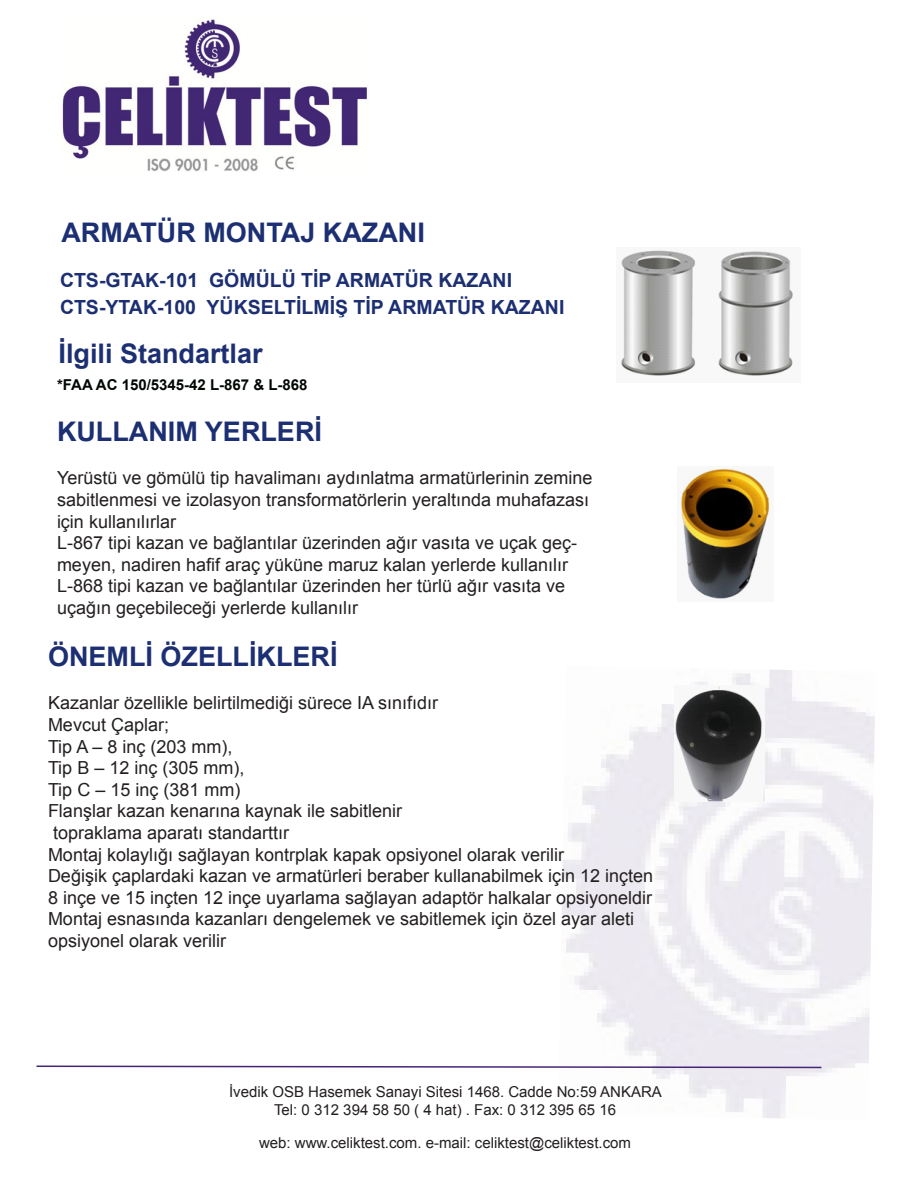
<style>
.page{position:relative;width:918px;height:1188px;background:#fff}
.page>*{position:absolute;margin:0;border:0;box-sizing:border-box;transform-origin:0 0}
.t1{font:700 27px "Arial";color:#1c2f72}
.t2{font:700 19.5px "Arial";color:#1c2f72}
.t3{font:18px/21.6px "Arial";color:#231f20}
.t4{font:15px "Arial";color:#231f20}
.t5{font:700 15px "Arial";color:#000702}
</style>
<div class="page">
<img style="left:62px;top:18px;width:308px;height:153px">
<svg style="left:36px;top:1065px;width:787px;height:4px"></svg>
<img style="left:621px;top:250px;width:172px;height:126px">
<img style="left:679px;top:468px;width:91px;height:132px">
<img style="left:674px;top:685px;width:91px;height:117px">
<p class="t1" style="left:62px;top:214px;width:365px">ARMATÜR MONTAJ KAZANI</p>
<p class="t2" style="left:60px;top:267px;width:454px">CTS-GTAK-101 GÖMÜLÜ TİP ARMATÜR KAZANI</p>
<p class="t2" style="left:60px;top:294px;width:506px">CTS-YTAK-100 YÜKSELTİLMİŞ TİP ARMATÜR KAZANI</p>
<p class="t1" style="left:58px;top:336px;width:206px">İlgili Standartlar</p>
<p class="t5" style="left:57px;top:375px;width:252px">*FAA AC 150/5345-42 L-867 &amp; L-868</p>
<p class="t1" style="left:57px;top:414px;width:267px">KULLANIM YERLERİ</p>
<p class="t3" style="left:57px;top:467px;width:537px">Yerüstü ve gömülü tip havalimanı aydınlatma armatürlerinin zemine sabitlenmesi ve izolasyon transformatörlerin yeraltında muhafazası için kullanılırlar</p>
<p class="t3" style="left:57px;top:532px;width:522px">L-867 tipi kazan ve bağlantılar üzerinden ağır vasıta ve uçak geç&shy;meyen, nadiren hafif araç yüküne maruz kalan yerlerde kullanılır</p>
<p class="t3" style="left:57px;top:575px;width:510px">L-868 tipi kazan ve bağlantılar üzerinden her türlü ağır vasıta ve uçağın geçebileceği yerlerde kullanılır</p>
<p class="t1" style="left:48px;top:639px;width:291px">ÖNEMLİ ÖZELLİKLERİ</p>
<p class="t3" style="left:48px;top:692px;width:392px">Kazanlar özellikle belirtilmediği sürece IA sınıfıdır</p>
<p class="t3" style="left:48px;top:714px;width:123px">Mevcut Çaplar;</p>
<p class="t3" style="left:48px;top:736px;width:186px">Tip A – 8 inç (203 mm),</p>
<p class="t3" style="left:48px;top:757px;width:198px">Tip B – 12 inç (305 mm),</p>
<p class="t3" style="left:48px;top:779px;width:194px">Tip C – 15 inç (381 mm)</p>
<p class="t3" style="left:48px;top:800px;width:356px">Flanşlar kazan kenarına kaynak ile sabitlenir</p>
<p class="t3" style="left:53px;top:822px;width:238px">topraklama aparatı standarttır</p>
<p class="t3" style="left:48px;top:844px;width:518px">Montaj kolaylığı sağlayan kontrplak kapak opsiyonel olarak verilir</p>
<p class="t3" style="left:48px;top:865px;width:607px">Değişik çaplardaki kazan ve armatürleri beraber kullanabilmek için 12 inçten<br>8 inçe ve 15 inçten 12 inçe uyarlama sağlayan adaptör halkalar opsiyoneldir</p>
<p class="t3" style="left:48px;top:908px;width:588px">Montaj esnasında kazanları dengelemek ve sabitlemek için özel ayar aleti opsiyonel olarak verilir</p>
<p class="t4" style="left:229px;top:1082px;width:434px">İvedik OSB Hasemek Sanayi Sitesi 1468. Cadde No:59 ANKARA</p>
<p class="t4" style="left:274px;top:1100px;width:343px">Tel: 0 312 394 58 50 ( 4 hat) . Fax: 0 312 395 65 16</p>
<p class="t4" style="left:259px;top:1133px;width:373px">web: www.celiktest.com. e-mail: celiktest@celiktest.com</p>
</div>
